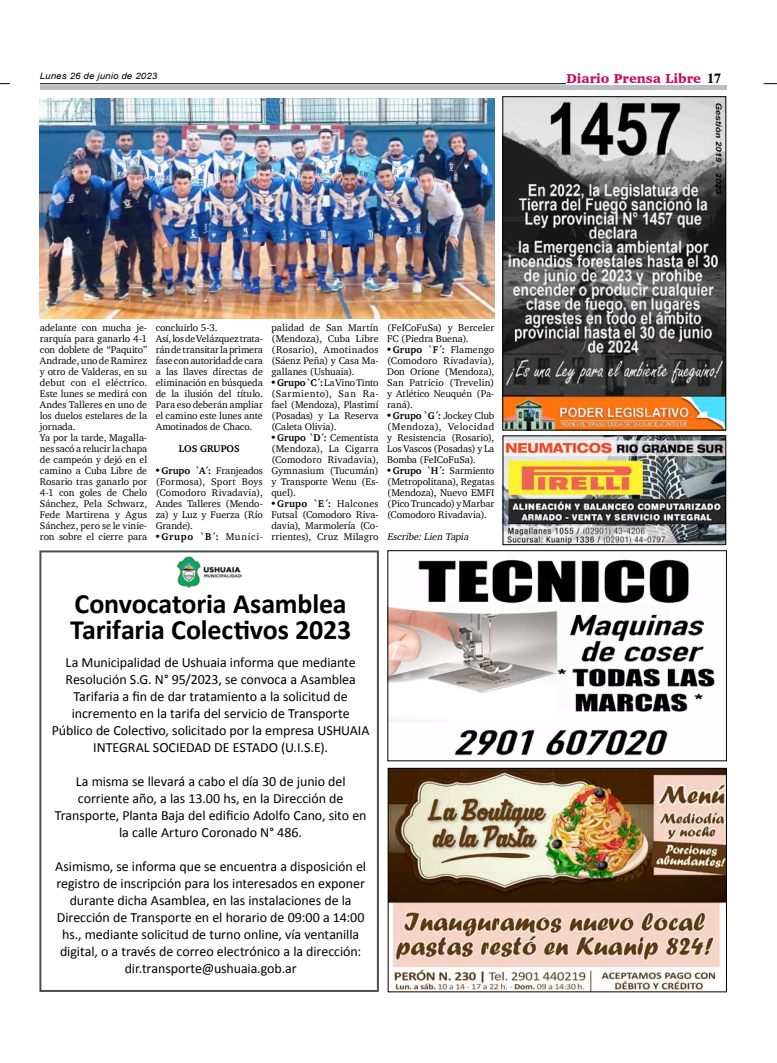
<style>
.page{position:relative;width:777px;height:1063px;background:#fff}
.page>*{position:absolute;margin:0;border:0;box-sizing:border-box;transform-origin:0 0}
.t1{font:700 28px/26px "Calibri";letter-spacing:-.005em;color:#000}
.t2{font:14px/17px "Calibri";letter-spacing:-.005em;color:#000;text-align:center}
.t3{font:900 13.2px "Charter";color:#c80c5f}
.t4{font:10px/11px "Charter";letter-spacing:-.005em;color:#000;text-align:justify}
.t5{font:700 10px "Charter";color:#000}
.t6{font:italic 10px "Charter";color:#000}
.t7{font:italic 8.8px "Arial";letter-spacing:.01em;color:#000;scale:1.11 1}
.s1{font-family:"Times";font-weight:700;font-size:14px;color:#000}
.s2{font-family:"Arial";font-weight:700;font-size:11px}
.s3{font-weight:700}
.s4{font-family:"Arial";font-size:11px}
.s5{font-weight:400}
</style>
<div class="page">
<hr style="left:40px;top:83px;width:526px;height:1px;background:#000">
<hr style="left:40px;top:85px;width:686px;height:4px;background:#bcbec0">
<svg style="left:763px;top:83px;width:14px;height:1px"></svg>
<div style="left:39px;top:550px;width:340px;height:442px;border:2px solid #4d4d4f"></div>
<img style="left:177px;top:556px;width:64px;height:32px">
<img style="left:390px;top:770px;width:334px;height:220px">
<div style="left:388px;top:768px;width:338px;height:224px;border:1px solid #000"></div>
<img style="left:389px;top:559px;width:326px;height:197px">
<div style="left:387px;top:550px;width:339px;height:211px;border:1px solid #000"></div>
<img style="left:504px;top:99px;width:220px;height:329px">
<div style="left:502px;top:97px;width:224px;height:333px;border:1px solid #000"></div>
<img style="left:505px;top:438px;width:219px;height:105px">
<div style="left:503px;top:436px;width:223px;height:109px;border:1px solid #000"></div>
<img style="left:40px;top:98px;width:454px;height:221px">
<p class="t7" style="left:40px;top:70px;width:108px">Lunes 26 de junio de 2023</p>
<h3 class="t3" style="left:566px;top:71px;width:156px">Diario Prensa Libre <span class="s1">17</span></h3>
<p class="t4" style="left:40px;top:322px;width:109px;text-align:left">adelante con mucha je&shy;rarquía para ganarlo 4-1 con doblete de “Paquito”<br>Andrade, uno de Ramirez y otro de Valderas, en su debut con el eléctrico.<br>Este lunes se medirá con<br>Andes Talleres en uno de los duelos estelares de la jornada.<br>Ya por la tarde, Magalla&shy;nes sacó a relucir la chapa de campeón y dejó en el camino a Cuba Libre de<br>Rosario tras ganarlo por<br>4-1 con goles de Chelo<br>Sánchez, Pela Schwarz,<br>Fede Martirena y Agus<br>Sánchez, pero se le vinie&shy;ron sobre el cierre para</p>
<p class="t4" style="left:156px;top:322px;width:109px;text-align:left">concluirlo 5-3.<br>Así, los de Velázquez trata&shy;rán de transitar la primera fase con autoridad de cara a las llaves directas de eliminación en búsqueda de la ilusión del título.<br>Para eso deberán ampliar el camino este lunes ante<br>Amotinados de Chaco.</p>
<p class="t5" style="left:179px;top:440px;width:62px">LOS GRUPOS</p>
<p class="t4" style="left:156px;top:465px;width:109px"><span class="s2">•</span> <span class="s3">Grupo `A´:</span> Franjeados (Formosa), Sport Boys (Comodoro Rivadavia), Andes Talleres (Mendo&shy;za) y Luz y Fuerza (Río Grande).</p>
<p class="t5" style="left:156px;top:528px;width:109px"><span class="s4">•</span> Grupo `B´: <span class="s5">Munici-</span></p>
<p class="t4" style="left:271px;top:322px;width:109px">palidad de San Martín (Mendoza), Cuba Libre (Rosario), Amotinados (Sáenz Peña) y Casa Ma&shy;gallanes (Ushuaia).</p>
<p class="t4" style="left:271px;top:377px;width:109px"><span class="s2">•</span> <span class="s3">Grupo `C´:</span> La Vino Tinto (Sarmiento), San Ra&shy;fael (Mendoza), Plastimí (Posadas) y La Reserva (Caleta Olivia).</p>
<p class="t4" style="left:271px;top:432px;width:109px"><span class="s2">•</span> <span class="s3">Grupo `D´:</span> Cementista (Mendoza), La Cigarra (Comodoro Rivadavia), Gymnasium (Tucumán) y Transporte Wenu (Es&shy;quel).</p>
<p class="t4" style="left:271px;top:498px;width:109px"><span class="s2">•</span> <span class="s3">Grupo `E´:</span> Halcones Futsal (Comodoro Riva&shy;davia), Marmolería (Co&shy;rrientes), Cruz Milagro</p>
<p class="t4" style="left:387px;top:322px;width:109px">(FeICoFuSa) y Berceler<br>FC (Piedra Buena).</p>
<p class="t4" style="left:387px;top:344px;width:109px"><span class="s2">•</span> <span class="s3">Grupo `F´:</span> Flamengo (Comodoro Rivadavia), Don Orione (Mendoza), San Patricio (Trevelin) y Atlético Neuquén (Pa&shy;raná).</p>
<p class="t4" style="left:387px;top:410px;width:109px"><span class="s2">•</span> <span class="s3">Grupo `G´:</span> Jockey Club (Mendoza), Velocidad y Resistencia (Rosario), Los Vascos (Posadas) y La Bomba (FeICoFuSa).</p>
<p class="t4" style="left:387px;top:465px;width:109px"><span class="s2">•</span> <span class="s3">Grupo `H´:</span> Sarmiento (Metropolitana), Regatas (Mendoza), Nuevo EMFI (Pico Truncado) y Marbar (Comodoro Rivadavia).</p>
<p class="t6" style="left:387px;top:528px;width:86px">Escribe:LienTapia</p>
<h1 class="t1" style="left:70px;top:589px;width:282px">Convocatoria Asamblea<br>Tarifaria Colectivos 2023</h1>
<p class="t2" style="left:52px;top:653px;width:319px">La Municipalidad de Ushuaia informa que mediante Resolución S.G. N° 95/2023, se convoca a Asamblea Tarifaria a fin de dar tratamiento a la solicitud de incremento en la tarifa del servicio de Transporte Público de Colectivo, solicitado por la empresa USHUAIA INTEGRAL SOCIEDAD DE ESTADO (U.I.S.E).</p>
<h2 class="t2" style="left:55px;top:772px;width:313px">La misma se llevará a cabo el día 30 de junio del corriente año, a las 13.00 hs, en la Dirección de Transporte, Planta Baja del edificio Adolfo Cano, sito en la calle Arturo Coronado N° 486.</h2>
<p class="t2" style="left:55px;top:857px;width:312px">Asimismo, se informa que se encuentra a disposición el registro de inscripción para los interesados en exponer durante dicha Asamblea, en las instalaciones de la Dirección de Transporte en el horario de 09:00 a 14:00 hs., mediante solicitud de turno online, vía ventanilla digital, o a través de correo electrónico a la dirección: dir.transporte@ushuaia.gob.ar</p>
</div>
